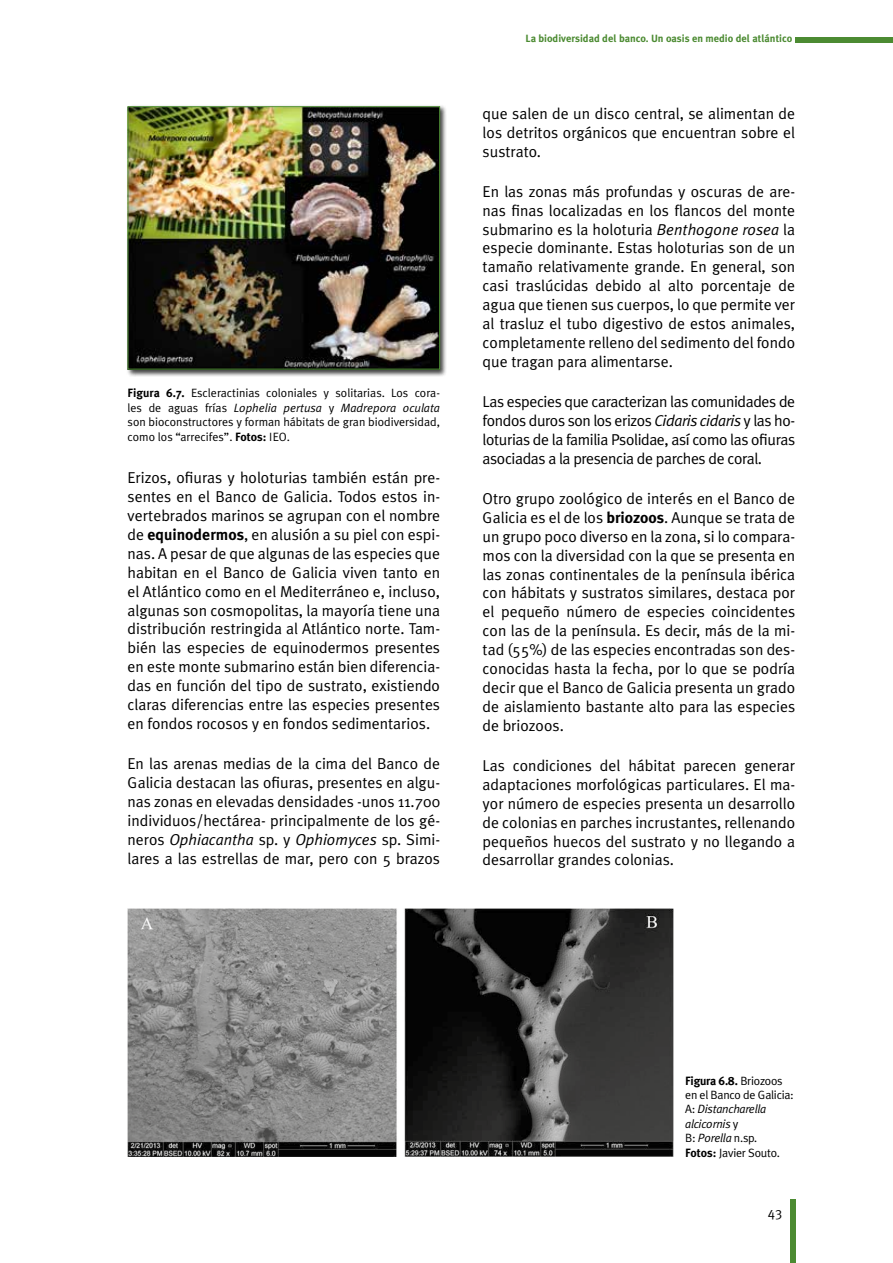
<style>
.page{position:relative;width:893px;height:1263px;background:#fff}
.page>*{position:absolute;margin:0;border:0;box-sizing:border-box;transform-origin:0 0}
.t1{font:15.75px/18.9px "Meta Plus Normal";color:#000;text-align:justify}
.t2{font:13.5px "Meta";color:#000}
.t3{font:12px/14.4px "Meta Plus Normal";color:#000;text-align:justify}
.t4{font:12px/14.4px "Meta Plus Normal";letter-spacing:-.02em;color:#000}
.t5{font:700 12px "Meta Plus";letter-spacing:-.02em;color:#000}
.t6{font:700 10.5px "Meta Plus";color:#4c8b32}
.s1{font-family:"Meta Plus";font-weight:700}
.s2{font-style:italic}
.s3{font-family:"Meta Plus Normal";font-weight:400}
</style>
<div class="page">
<div style="left:790px;top:1199px;width:5px;height:64px;background:#4c8b32"></div>
<div style="left:795px;top:37px;width:98px;height:6px;background:#4c8b32"></div>
<div style="left:126px;top:105px;width:322px;height:272px;background:#000;opacity:.75"></div>
<img style="left:130px;top:108px;width:308px;height:259px">
<div style="left:128px;top:106px;width:312px;height:263px;border:1px solid #4c8b32"></div>
<img style="left:128px;top:909px;width:545px;height:248px">
<p class="t3" style="left:128px;top:386px;width:314px"><span class="s1">Figura 6.7.</span> Escleractinias coloniales y solitarias. Los cora&shy;les de aguas frías <span class="s2">Lophelia pertusa</span> y <span class="s2">Madrepora oculata </span>son bioconstructores y forman hábitats de gran biodiversidad, como los “arrecifes”. <span class="s1">Fotos:</span> IEO.</p>
<p class="t1" style="left:128px;top:468px;width:314px">Erizos, ofiuras y holoturias también están pre&shy;sentes en el Banco de Galicia. Todos estos in&shy;vertebrados marinos se agrupan con el nombre de <span class="s1">equinodermos</span>, en alusión a su piel con espi&shy;nas. A pesar de que algunas de las especies que habitan en el Banco de Galicia viven tanto en el Atlántico como en el Mediterráneo e, incluso, algunas son cosmopolitas, la mayoría tiene una distribución restringida al Atlántico norte. Tam&shy;bién las especies de equinodermos presentes en este monte submarino están bien diferencia&shy;das en función del tipo de sustrato, existiendo claras diferencias entre las especies presentes en fondos rocosos y en fondos sedimentarios.</p>
<p class="t1" style="left:128px;top:754px;width:314px">En las arenas medias de la cima del Banco de Galicia destacan las ofiuras, presentes en algu&shy;nas zonas en elevadas densidades -unos 11.700 individuos/hectárea- principalmente de los gé&shy;neros <span class="s2">Ophiacantha</span> sp. y <span class="s2">Ophiomyces</span> sp. Simi&shy;lares a las estrellas de mar, pero con 5 brazos</p>
<p class="t6" style="left:526px;top:32px;width:268px">La biodiversidad del banco. Un oasis en medio del atlántico</p>
<p class="t1" style="left:483px;top:104px;width:314px">que salen de un disco central, se alimentan de los detritos orgánicos que encuentran sobre el sustrato.</p>
<p class="t1" style="left:483px;top:182px;width:314px">En las zonas más profundas y oscuras de are&shy;nas finas localizadas en los flancos del monte submarino es la holoturia <span class="s2">Benthogone rosea</span> la especie dominante. Estas holoturias son de un tamaño relativamente grande. En general, son casi traslúcidas debido al alto porcentaje de agua que tienen sus cuerpos, lo que permite ver al trasluz el tubo digestivo de estos animales, completamente relleno del sedimento del fondo que tragan para alimentarse.</p>
<p class="t1" style="left:483px;top:392px;width:314px">Las especies que caracterizan las comunidades de fondos duros son los erizos <span class="s2">Cidaris cidaris</span> y las ho&shy;loturias de la familia Psolidae, así como las ofiuras asociadas a la presencia de parches de coral.</p>
<p class="t1" style="left:483px;top:489px;width:314px">Otro grupo zoológico de interés en el Banco de Galicia es el de los <span class="s1">briozoos</span>. Aunque se trata de un grupo poco diverso en la zona, si lo compara&shy;mos con la diversidad con la que se presenta en las zonas continentales de la península ibérica con hábitats y sustratos similares, destaca por el pequeño número de especies coincidentes con las de la península. Es decir, más de la mi&shy;tad (55%) de las especies encontradas son des&shy;conocidas hasta la fecha, por lo que se podría decir que el Banco de Galicia presenta un grado de aislamiento bastante alto para las especies de briozoos.</p>
<p class="t1" style="left:483px;top:756px;width:314px">Las condiciones del hábitat parecen generar adaptaciones morfológicas particulares. El ma&shy;yor número de especies presenta un desarrollo de colonias en parches incrustantes, rellenando pequeños huecos del sustrato y no llegando a desarrollar grandes colonias.</p>
<p class="t5" style="left:685px;top:1073px;width:99px">Figura 6.8. <span class="s3">Briozoos</span></p>
<p class="t4" style="left:685px;top:1087px;width:110px">en el Banco de Galicia:<br>A: <span class="s2">Distancharella alcicornis</span> y<br>B: <span class="s2">Porella</span> n.sp<span class="s2">.<br></span><span class="s1">Fotos:</span> Javier Souto.</p>
<p class="t2" style="left:768px;top:1205px;width:16px">43</p>
</div>
